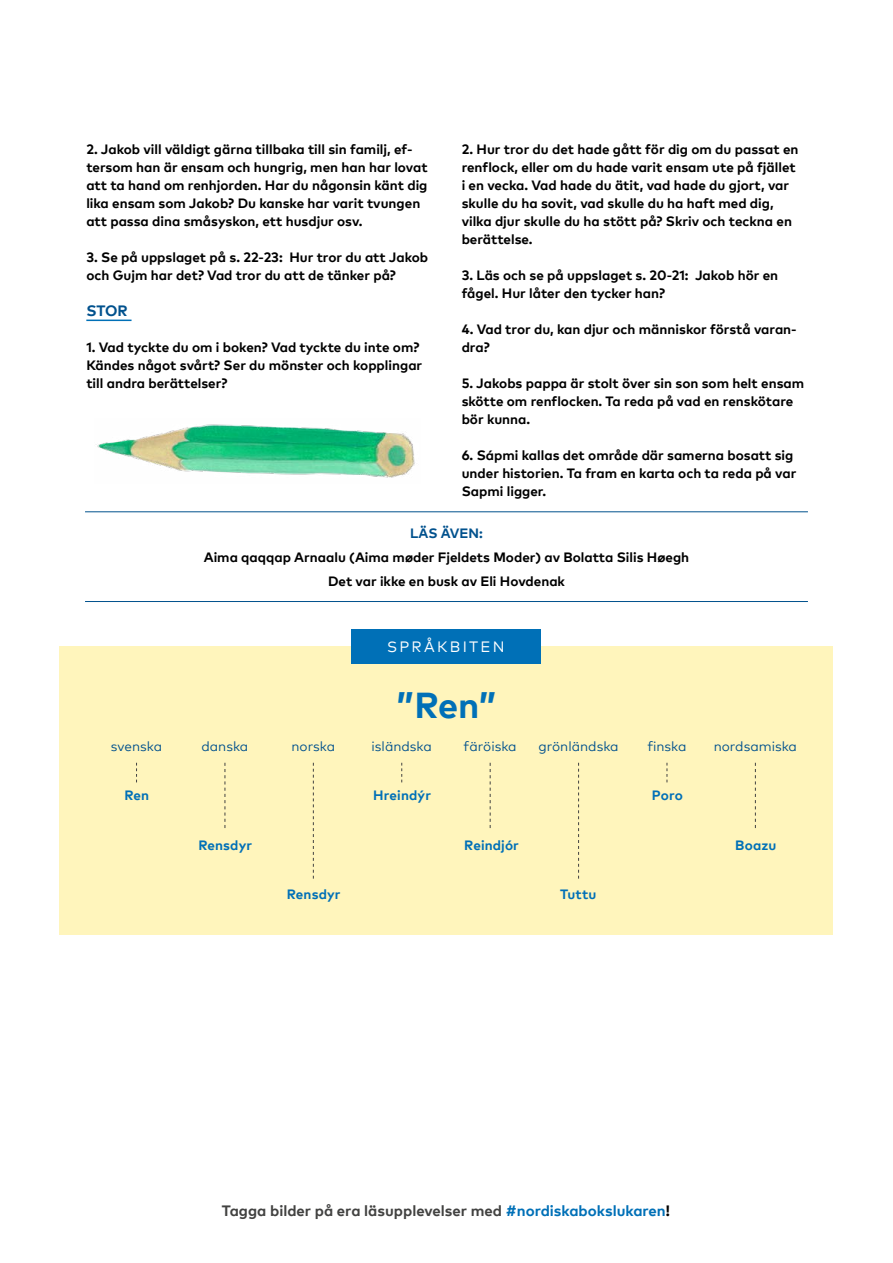
<style>
.page{position:relative;width:893px;height:1263px;background:#fff}
.page>*{position:absolute;margin:0;border:0;box-sizing:border-box;transform-origin:0 0}
.t1{font:700 36px "Mark Pro";color:#0070b7}
.Footer_tagline{font:700 15px "Mark Pro";color:#424241}
.t2{font:15px "Mark Pro";letter-spacing:.15em;color:#fff}
.Alleviivattu_väliots{font:700 15px "Mark Pro";color:#00518d}
.P_9_12_bold_space{font:700 13.5px/18px "Mark Pro";color:#000}
.P_9_bold_tagline{font:700 13.5px "Mark Pro";color:#000}
.t3{font:13.5px "Mark Pro";color:#00518d}
.t4{font:700 13.5px "Mark Pro";letter-spacing:.01em;color:#0070b7}
.P_9_bold_tagline-2{font:700 13.5px "Mark Pro";letter-spacing:.005em;color:#00518d}
.s1{color:#0070b7}
.s2{color:#000}
</style>
<div class="page">
<div style="left:59px;top:646px;width:774px;height:289px;background:#fff5bc"></div>
<div style="left:351px;top:629px;width:190px;height:34px;background:#0070b7"></div>
<svg style="left:136px;top:763px;width:1px;height:19px"></svg>
<svg style="left:401px;top:763px;width:1px;height:19px"></svg>
<svg style="left:667px;top:763px;width:1px;height:19px"></svg>
<svg style="left:225px;top:763px;width:1px;height:65px"></svg>
<svg style="left:490px;top:763px;width:1px;height:65px"></svg>
<svg style="left:755px;top:763px;width:1px;height:65px"></svg>
<svg style="left:313px;top:763px;width:1px;height:116px"></svg>
<svg style="left:578px;top:763px;width:1px;height:116px"></svg>
<hr style="left:85px;top:511px;width:723px;height:1px;background:#00518d">
<hr style="left:85px;top:601px;width:723px;height:1px;background:#00518d">
<hr style="left:86px;top:320px;width:46px;height:1px;background:#0070b7">
<img style="left:97px;top:424px;width:318px;height:54px">
<p class="P_9_12_bold_space" style="left:462px;top:139px;width:338px">2. Hur tror du det hade gått för dig om du passat en renflock, eller om du hade varit ensam ute på fjället i en vecka. Vad hade du ätit, vad hade du gjort, var skulle du ha sovit, vad skulle du ha haft med dig, vilka djur skulle du ha stött på? Skriv och teckna en berättelse.</p>
<p class="P_9_12_bold_space" style="left:462px;top:265px;width:318px">3. Läs och se på uppslaget s. 20-21: Jakob hör en fågel. Hur låter den tycker han?</p>
<p class="P_9_12_bold_space" style="left:462px;top:319px;width:337px">4. Vad tror du, kan djur och människor förstå varan&shy;dra?</p>
<p class="P_9_12_bold_space" style="left:462px;top:373px;width:344px">5. Jakobs pappa är stolt över sin son som helt ensam skötte om renflocken. Ta reda på vad en renskötare bör kunna.</p>
<p class="P_9_12_bold_space" style="left:462px;top:445px;width:336px">6. Sápmi kallas det område där samerna bosatt sig under historien. Ta fram en karta och ta reda på var<br>Sapmi ligger.</p>
<p class="P_9_bold_tagline-2" style="left:410px;top:522px;width:74px">LÄS ÄVEN:</p>
<p class="P_9_bold_tagline" style="left:204px;top:546px;width:487px">Aima qaqqap Arnaalu (Aima møder Fjeldets Moder) av Bolatta Silis Høegh</p>
<p class="P_9_bold_tagline" style="left:328px;top:570px;width:238px">Det var ikke en busk av Eli Hovdenak</p>
<p class="P_9_12_bold_space" style="left:86px;top:139px;width:343px">2. Jakob vill väldigt gärna tillbaka till sin familj, ef&shy;tersom han är ensam och hungrig, men han har lovat att ta hand om renhjorden. Har du någonsin känt dig lika ensam som Jakob? Du kanske har varit tvungen att passa dina småsyskon, ett husdjur osv.</p>
<p class="P_9_12_bold_space" style="left:86px;top:247px;width:343px">3. Se på uppslaget på s. 22-23: Hur tror du att Jakob och Gujm har det? Vad tror du att de tänker på?</p>
<p class="Alleviivattu_väliots" style="left:86px;top:299px;width:43px">STOR</p>
<p class="P_9_12_bold_space" style="left:86px;top:337px;width:337px">1. Vad tyckte du om i boken? Vad tyckte du inte om?<br>Kändes något svårt? Ser du mönster och kopplingar till andra berättelser?</p>
<p class="t2" style="left:387px;top:636px;width:119px">SPRÅKBITEN</p>
<h1 class="t1" style="left:397px;top:677px;width:101px">”Ren”</h1>
<p class="t3" style="left:111px;top:736px;width:53px">svenska</p>
<p class="t3" style="left:201px;top:736px;width:48px">danska</p>
<p class="t3" style="left:291px;top:736px;width:45px">norska</p>
<p class="t3" style="left:372px;top:736px;width:62px">isländska</p>
<p class="t3" style="left:464px;top:736px;width:55px">färöiska</p>
<p class="t3" style="left:538px;top:736px;width:82px">grönländska</p>
<p class="t3" style="left:647px;top:736px;width:41px">finska</p>
<p class="t3" style="left:714px;top:736px;width:85px">nordsamiska</p>
<p class="t4" style="left:125px;top:785px;width:26px">Ren</p>
<p class="t4" style="left:373px;top:785px;width:59px">Hreindýr</p>
<p class="t4" style="left:652px;top:785px;width:32px">Poro</p>
<p class="t4" style="left:198px;top:835px;width:55px">Rensdyr</p>
<p class="t4" style="left:464px;top:835px;width:56px">Reindjór</p>
<p class="t4" style="left:735px;top:835px;width:43px">Boazu</p>
<p class="t4" style="left:287px;top:884px;width:55px">Rensdyr</p>
<p class="t4" style="left:560px;top:884px;width:38px">Tuttu</p>
<p class="Footer_tagline" style="left:222px;top:1199px;width:450px">Tagga bilder på era läsupplevelser med <span class="s1">#nordiskabokslukaren</span><span class="s2">!</span></p>
</div>
